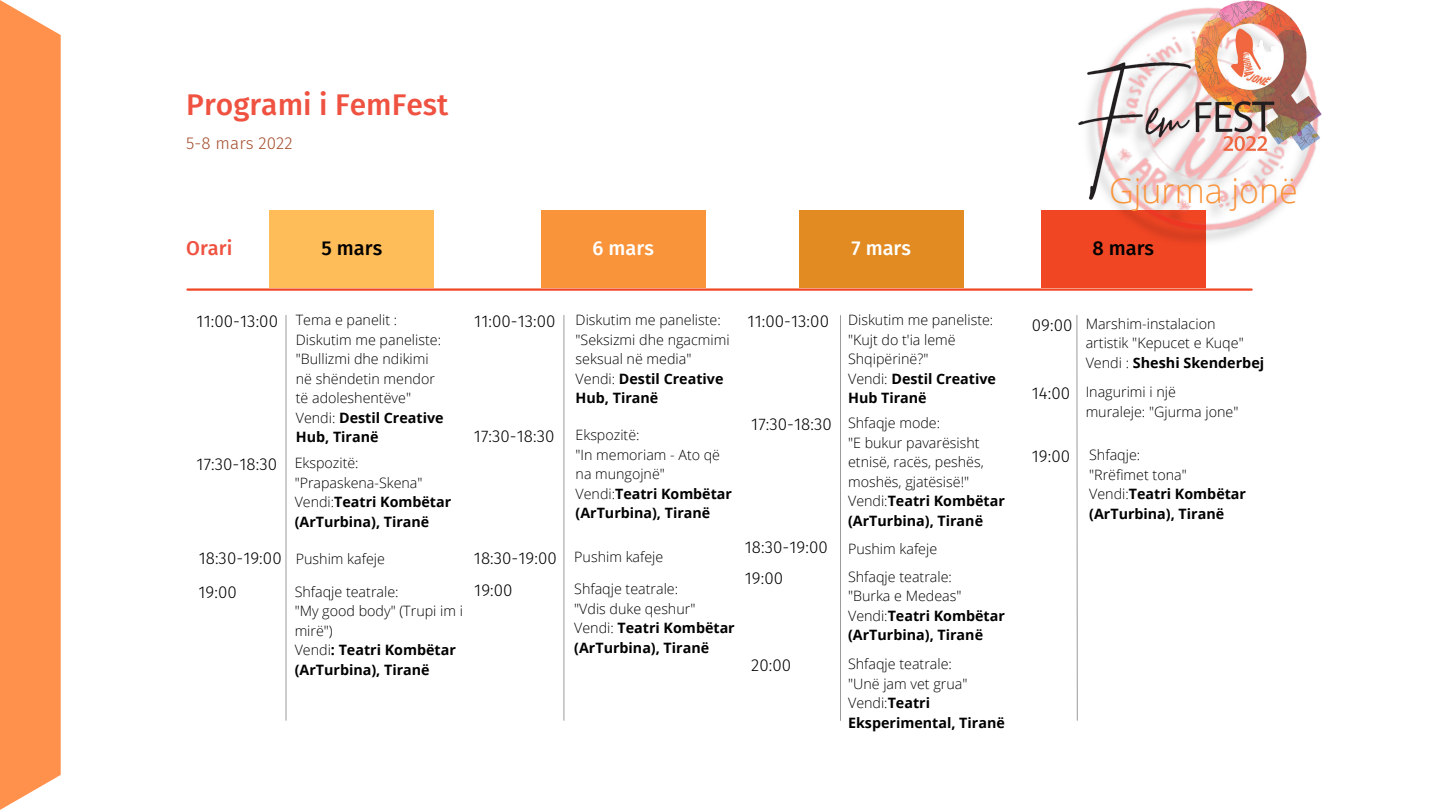
<style>
.page{position:relative;width:1440px;height:810px;background:#fff}
.page>*{position:absolute;margin:0;border:0;box-sizing:border-box;transform-origin:0 0}
.t1{font:300 34px "Open Sans";color:#f9943b}
.t2{font:500 30px "Fira Sans";color:#ef5241}
.t3{font:500 20px "Fira Sans";color:#000}
.t4{font:500 20px "Fira Sans";color:#fff}
.t5{font:500 20px "Fira Sans";color:#ef5241}
.t6{font:300 17px "Fira Sans";letter-spacing:.005em;color:#000}
.t7{font:300 17px "Fira Sans";letter-spacing:.005em;color:#a44f30}
.t8{font:300 14.4px "Open Sans";color:#000}
.t9{font:700 14.4px "Open Sans";color:#000}
.t10{font:300 14.3px/19.5px "Open Sans";color:#000}
.t11{font:700 14.3px/19.5px "Open Sans";color:#000}
.t12{font:300 14.2px/19.5px "Open Sans";color:#000}
.t13{font:700 14.2px/19.5px "Open Sans";color:#000}
.s1{font-weight:300}
</style>
<div class="page">
<div style="left:0;top:0;width:61px;height:810px;background:#ff914d"></div>
<hr style="left:187px;top:288px;width:1065px;height:3px;background:#f14624">
<hr style="left:286px;top:315px;width:1px;height:405px;background:#000">
<hr style="left:564px;top:315px;width:1px;height:405px;background:#000">
<hr style="left:840px;top:315px;width:1px;height:405px;background:#000">
<div style="left:269px;top:210px;width:165px;height:77px;background:#ffbd59"></div>
<div style="left:541px;top:210px;width:165px;height:77px;background:#f9943b"></div>
<div style="left:799px;top:210px;width:165px;height:77px;background:#e18b22"></div>
<svg style="left:1076px;top:315px;width:2px;height:406px"></svg>
<img style="left:1026px;top:210px;width:227px;height:81px">
<img style="left:1075px;top:0;width:247px;height:237px">
<p class="t2" style="left:186px;top:87px;width:264px">Programi i FemFest</p>
<p class="t7" style="left:186px;top:133px;width:108px">5-8 mars 2022</p>
<p class="t5" style="left:186px;top:236px;width:48px">Orari</p>
<p class="t1" style="left:1109px;top:167px;width:190px">Gjurma jonë</p>
<p class="t3" style="left:322px;top:236px;width:62px">5 mars</p>
<p class="t4" style="left:593px;top:236px;width:63px">6 mars</p>
<p class="t4" style="left:852px;top:236px;width:61px">7 mars</p>
<p class="t3" style="left:1093px;top:236px;width:63px">8 mars</p>
<p class="t6" style="left:197px;top:311px;width:83px">11:00-13:00</p>
<p class="t6" style="left:197px;top:454px;width:82px">17:30-18:30</p>
<p class="t6" style="left:199px;top:548px;width:84px">18:30-19:00</p>
<p class="t6" style="left:199px;top:583px;width:40px">19:00</p>
<p class="t10" style="left:296px;top:310px;width:147px">Tema e panelit :<br>Diskutim me paneliste:</p>
<p class="t10" style="left:296px;top:349px;width:141px">"Bullizmi dhe ndikimi në shëndetin mendor të adoleshentëve"</p>
<p class="t11" style="left:296px;top:407px;width:149px"><span class="s1">Vendi:</span> Destil Creative<br>Hub, Tiranë</p>
<p class="t10" style="left:295px;top:453px;width:65px">Ekspozitë:</p>
<p class="t10" style="left:295px;top:473px;width:129px">"Prapaskena-Skena"</p>
<p class="t11" style="left:295px;top:492px;width:158px"><span class="s1">Vendi:</span>Teatri Kombëtar (ArTurbina), Tiranë</p>
<p class="t10" style="left:296px;top:548px;width:91px">Pushim kafeje</p>
<p class="t10" style="left:295px;top:581px;width:105px">Shfaqje teatrale:</p>
<p class="t10" style="left:295px;top:601px;width:170px">"My good body" (Trupi im i mirë")</p>
<p class="t11" style="left:295px;top:640px;width:163px"><span class="s1">Vendi</span>: Teatri Kombëtar (ArTurbina), Tiranë</p>
<p class="t6" style="left:474px;top:311px;width:83px">11:00-13:00</p>
<p class="t10" style="left:576px;top:310px;width:147px">Diskutim me paneliste:</p>
<p class="t10" style="left:576px;top:329px;width:156px">"Seksizmi dhe ngacmimi seksual në media"</p>
<p class="t11" style="left:576px;top:368px;width:149px"><span class="s1">Vendi:</span> Destil Creative<br>Hub, Tiranë</p>
<p class="t6" style="left:474px;top:426px;width:82px">17:30-18:30</p>
<p class="t12" style="left:576px;top:425px;width:65px">Ekspozitë:</p>
<p class="t12" style="left:576px;top:444px;width:146px">"In memoriam - Ato që na mungojnë"</p>
<p class="t13" style="left:576px;top:483px;width:158px"><span class="s1">Vendi:</span>Teatri Kombëtar (ArTurbina), Tiranë</p>
<p class="t6" style="left:474px;top:548px;width:84px">18:30-19:00</p>
<p class="t10" style="left:574px;top:547px;width:91px">Pushim kafeje</p>
<p class="t6" style="left:474px;top:580px;width:40px">19:00</p>
<p class="t10" style="left:574px;top:579px;width:105px">Shfaqje teatrale:</p>
<p class="t10" style="left:574px;top:598px;width:123px">"Vdis duke qeshur"</p>
<p class="t11" style="left:574px;top:618px;width:162px"><span class="s1">Vendi:</span> Teatri Kombëtar (ArTurbina), Tiranë</p>
<p class="t6" style="left:748px;top:312px;width:83px">11:00-13:00</p>
<p class="t6" style="left:751px;top:415px;width:82px">17:30-18:30</p>
<p class="t10" style="left:848px;top:310px;width:147px">Diskutim me paneliste:</p>
<p class="t10" style="left:848px;top:329px;width:109px">"Kujt do t'ia lemë<br>Shqipërinë?"</p>
<p class="t11" style="left:848px;top:368px;width:149px"><span class="s1">Vendi:</span> Destil Creative<br>Hub Tiranë</p>
<p class="t10" style="left:848px;top:413px;width:94px">Shfaqje mode:</p>
<p class="t10" style="left:848px;top:433px;width:137px">"E bukur pavarësisht etnisë, racës, peshës, moshës, gjatësisë!"</p>
<p class="t11" style="left:848px;top:491px;width:158px"><span class="s1">Vendi:</span>Teatri Kombëtar (ArTurbina), Tiranë</p>
<p class="t6" style="left:745px;top:537px;width:84px">18:30-19:00</p>
<p class="t10" style="left:848px;top:538px;width:91px">Pushim kafeje</p>
<p class="t6" style="left:745px;top:568px;width:40px">19:00</p>
<p class="t10" style="left:848px;top:567px;width:105px">Shfaqje teatrale:</p>
<p class="t10" style="left:848px;top:586px;width:115px">"Burka e Medeas"</p>
<p class="t11" style="left:848px;top:606px;width:158px"><span class="s1">Vendi:</span>Teatri Kombëtar (ArTurbina), Tiranë</p>
<p class="t6" style="left:751px;top:655px;width:42px">20:00</p>
<p class="t10" style="left:848px;top:654px;width:105px">Shfaqje teatrale:</p>
<p class="t10" style="left:848px;top:673px;width:121px">"Unë jam vet grua"</p>
<p class="t11" style="left:848px;top:693px;width:158px"><span class="s1">Vendi:</span>Teatri<br>Eksperimental, Tiranë</p>
<p class="t6" style="left:1032px;top:315px;width:42px">09:00</p>
<p class="t6" style="left:1032px;top:383px;width:40px">14:00</p>
<p class="t6" style="left:1032px;top:446px;width:40px">19:00</p>
<p class="t8" style="left:1086px;top:313px;width:131px">Marshim-instalacion</p>
<p class="t8" style="left:1086px;top:333px;width:160px">artistik "Kepucet e Kuqe"</p>
<p class="t9" style="left:1086px;top:352px;width:180px"><span class="s1">Vendi :</span> Sheshi Skenderbej</p>
<p class="t10" style="left:1086px;top:382px;width:92px">Inagurimi i një</p>
<p class="t10" style="left:1086px;top:401px;width:154px">muraleje: "Gjurma jone"</p>
<p class="t10" style="left:1089px;top:445px;width:53px">Shfaqje:</p>
<p class="t10" style="left:1089px;top:464px;width:99px">"Rrëfimet tona"</p>
<p class="t11" style="left:1089px;top:484px;width:158px"><span class="s1">Vendi:</span>Teatri Kombëtar (ArTurbina), Tiranë</p>
</div>
